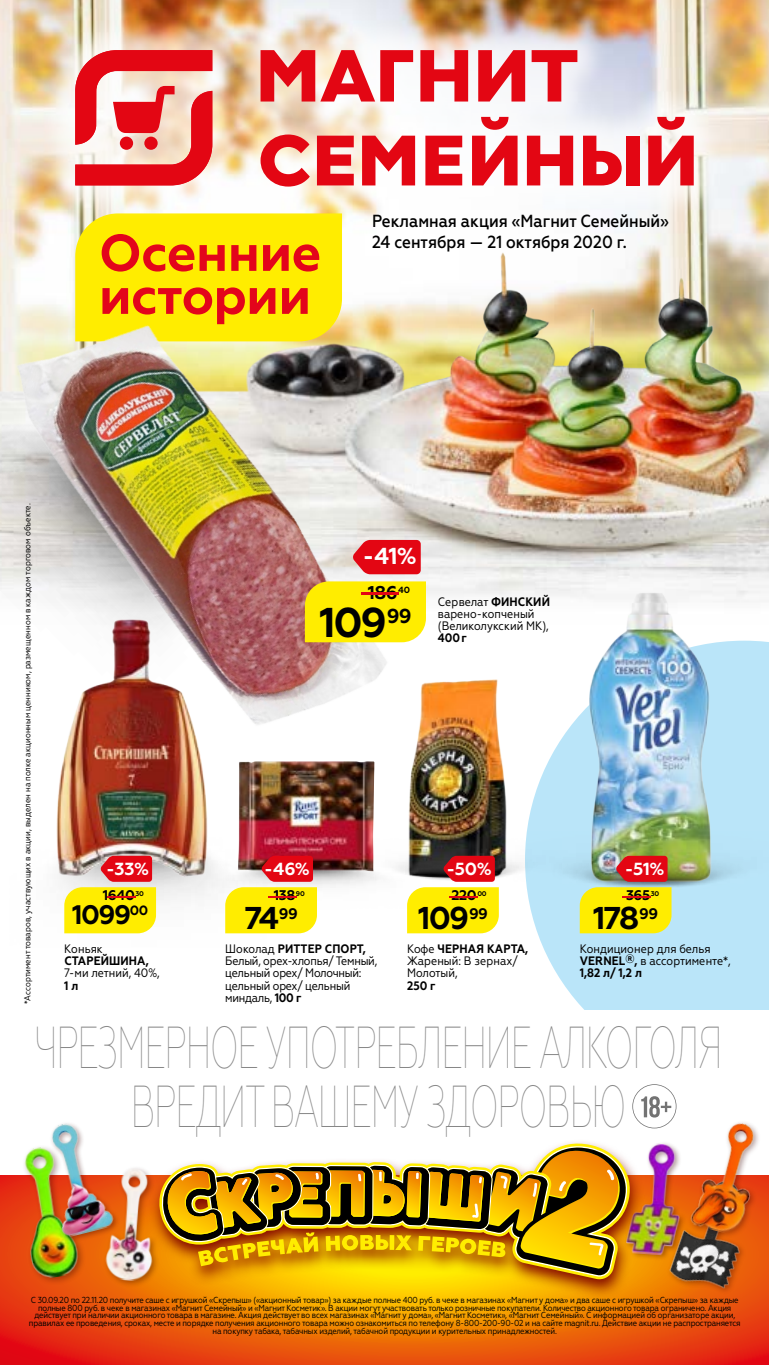
<style>
.page{position:relative;width:769px;height:1365px;background:#fff}
.page>*{position:absolute;margin:0;border:0;box-sizing:border-box;transform-origin:0 0}
.t1{font:100 59.15px/59.5px "Geometria Narrow";letter-spacing:-.03em;color:#878787;text-align:center;scale:.67 1}
.t2{font:700 51.62px/43.1px "Geometria";letter-spacing:-.01em;color:#e3051b}
.t3{font:700 41.65px "Geometria";color:#000}
.t4{font:700 31.5px "Geometria";letter-spacing:-.065em;color:#000}
.t5{font:700 26.78px "Geometria";color:#000}
.t6{font:700 23.1px "Geometria";color:#fff}
.t7{font:700 18.55px "Geometria";color:#000}
.t8{font:700 18.55px "Geometria";color:#e30613;scale:6.5 1}
.t9{font:500 17.5px/21px "Geometria Narrow";color:#000}
.t10{font:700 17.5px "Geometria";letter-spacing:-.005em;color:#fff}
.t11{font:700 14px "Geometria";letter-spacing:-.03em;color:#000}
.t12{font:700 14px "Geometria";color:#e30613;scale:6.5 1}
.t13{font:12.25px/12.2px "Geometria Narrow";color:#000}
.t14{font:12.25px/12.2px "Geometria Narrow";letter-spacing:-.02em;color:#000}
.t15{font:700 8.92px "Geometria";color:#000}
.t16{font:8.75px/7.9px "Geometria Narrow";letter-spacing:-.02em;color:#000;text-align:center}
.t17{font:8.75px "Geometria Narrow";color:#000}
.t18{font:700 6.83px "Geometria";color:#000}
.s1{font-weight:700}
</style>
<div class="page">
<img style="left:0;top:0;width:769px;height:237px">
<svg style="left:527px;top:640px;width:242px;height:370px;fill:#bae5f9"></svg>
<img style="left:497px;top:237px;width:272px;height:365px">
<div style="left:75px;top:220px;width:267px;height:6px;background:#ffed00"></div>
<img style="left:59px;top:878px;width:207px;height:56px">
<img style="left:56px;top:808px;width:156px;height:70px">
<img style="left:408px;top:680px;width:99px;height:202px">
<img style="left:408px;top:838px;width:108px;height:43px">
<img style="left:238px;top:808px;width:136px;height:53px">
<img style="left:196px;top:861px;width:226px;height:48px">
<img style="left:570px;top:591px;width:146px;height:240px">
<img style="left:516px;top:831px;width:253px;height:58px">
<img style="left:0;top:226px;width:399px;height:582px">
<img style="left:0;top:256px;width:497px;height:525px">
<svg style="left:100px;top:855px;width:52px;height:26px"></svg>
<div style="left:64px;top:887px;width:92px;height:46px;background:#ffed00"></div>
<svg style="left:261px;top:855px;width:52px;height:26px"></svg>
<div style="left:225px;top:887px;width:92px;height:46px;background:#ffed00"></div>
<svg style="left:616px;top:855px;width:51px;height:26px"></svg>
<div style="left:580px;top:887px;width:91px;height:46px;background:#ffed00"></div>
<svg style="left:443px;top:855px;width:52px;height:26px"></svg>
<svg style="left:407px;top:887px;width:92px;height:46px;background:#feed0a"></svg>
<svg style="left:353px;top:540px;width:68px;height:34px;background:#e31a26"></svg>
<div style="left:305px;top:581px;width:121px;height:61px;background:#ffed00"></div>
<div style="left:42px;top:17px;width:685px;height:203px;background:#fff;opacity:.71"></div>
<svg style="left:420px;top:50px;width:48px;height:51px"></svg>
<svg style="left:532px;top:50px;width:45px;height:51px"></svg>
<svg style="left:478px;top:50px;width:47px;height:51px"></svg>
<svg style="left:261px;top:50px;width:152px;height:51px"></svg>
<div style="left:626px;top:136px;width:13px;height:49px;background:#e30613"></div>
<svg style="left:583px;top:136px;width:39px;height:49px"></svg>
<svg style="left:527px;top:136px;width:46px;height:49px"></svg>
<svg style="left:317px;top:136px;width:37px;height:49px;background:#e83941"></svg>
<svg style="left:425px;top:136px;width:37px;height:49px"></svg>
<svg style="left:362px;top:136px;width:53px;height:49px"></svg>
<svg style="left:648px;top:136px;width:46px;height:49px"></svg>
<svg style="left:472px;top:136px;width:45px;height:49px"></svg>
<svg style="left:261px;top:134px;width:49px;height:52px"></svg>
<svg style="left:657px;top:117px;width:28px;height:13px"></svg>
<svg style="left:481px;top:117px;width:27px;height:13px"></svg>
<svg style="left:75px;top:50px;width:137px;height:135px"></svg>
<div style="left:144px;top:137px;width:14px;height:13px;background:#e30613;border-radius:50%"></div>
<div style="left:120px;top:137px;width:13px;height:13px;background:#e30613;border-radius:50%"></div>
<svg style="left:0;top:1244px;width:769px;height:120px;background:#eb5e09"></svg>
<img style="left:0;top:1148px;width:103px;height:137px">
<img style="left:645px;top:1143px;width:19px;height:115px">
<img style="left:663px;top:1171px;width:102px;height:125px">
<div style="left:50px;top:1121px;width:70px;height:121px;background:#3a0200;opacity:.4"></div>
<img style="left:35px;top:1121px;width:83px;height:117px">
<img style="left:664px;top:1122px;width:105px;height:122px">
<div style="left:103px;top:1165px;width:57px;height:122px;background:#3a0200;opacity:.4"></div>
<img style="left:101px;top:1166px;width:47px;height:116px">
<svg style="left:148px;top:1165px;width:497px;height:134px;background:#efa709"></svg>
<svg style="left:158px;top:1142px;width:472px;height:137px"></svg>
<svg style="left:161px;top:1145px;width:466px;height:131px"></svg>
<svg style="left:162px;top:1147px;width:464px;height:128px;background:#c1992a"></svg>
<svg style="left:632px;top:1084px;width:44px;height:44px"></svg>
<p class="t2" style="left:99px;top:232px;width:224px">Осенние истории</p>
<p class="t9" style="left:372px;top:210px;width:298px">Рекламная акция «Магнит Семейный»<br>24 сентября — 21 октября 2020 г.</p>
<p class="t17" style="left:22px;top:1003px;width:502px;rotate:-90deg">*Ассортимент товаров, участвующих в акции, выделен на полке акционным ценником, размещенном в каждом торговом объекте.</p>
<p class="t10" style="left:106px;top:858px;width:44px">-33%</p>
<p class="t5" style="left:72px;top:898px;width:78px">1099<sup>00</sup></p>
<p class="t11" style="left:103px;top:887px;width:43px">1640<sup>30</sup></p>
<p class="t12" style="left:98px;top:887px;width:9px">-</p>
<p class="t13" style="left:64px;top:942px;width:97px">Коньяк<br><span class="s1">СТАРЕЙШИНА,<br></span>7-ми летний, 40%,<br><span class="s1">1 л</span></p>
<p class="t6" style="left:363px;top:542px;width:55px">-41%</p>
<p class="t7" style="left:368px;top:581px;width:31px">186</p>
<p class="t15" style="left:398px;top:584px;width:13px">40</p>
<p class="t8" style="left:350px;top:581px;width:11px">-</p>
<p class="t3" style="left:319px;top:597px;width:94px">109<sup>99</sup></p>
<p class="t13" style="left:438px;top:595px;width:114px">Сервелат <span class="s1">ФИНСКИЙ </span>варено-копченый (Великолукский МК),<br><span class="s1">400 г</span></p>
<p class="t10" style="left:264px;top:858px;width:47px">-46%</p>
<p class="t4" style="left:245px;top:899px;width:55px">74<sup>99</sup></p>
<p class="t11" style="left:274px;top:887px;width:23px">138</p>
<p class="t18" style="left:296px;top:889px;width:10px">90</p>
<p class="t12" style="left:259px;top:887px;width:9px">-</p>
<p class="t10" style="left:446px;top:858px;width:47px">-50%</p>
<p class="t4" style="left:418px;top:899px;width:72px">109<sup>99</sup></p>
<p class="t11" style="left:452px;top:887px;width:37px">220<sup>00</sup></p>
<p class="t12" style="left:441px;top:887px;width:9px">-</p>
<p class="t10" style="left:625px;top:858px;width:41px">-51%</p>
<p class="t4" style="left:593px;top:899px;width:66px">178<sup>99</sup></p>
<p class="t11" style="left:626px;top:887px;width:26px">365</p>
<p class="t18" style="left:651px;top:889px;width:10px">30</p>
<p class="t12" style="left:614px;top:887px;width:9px">-</p>
<p class="t14" style="left:225px;top:942px;width:154px">Шоколад <span class="s1">РИТТЕР СПОРТ,<br></span>Белый, орех-хлопья/ Темный, цельный орех/ Молочный: цельный орех/ цельный миндаль, <span class="s1">100 г</span></p>
<p class="t13" style="left:407px;top:942px;width:123px">Кофе <span class="s1">ЧЕРНАЯ КАРТА,<br></span>Жареный: В зернах/<br>Молотый,<br><span class="s1">250 г</span></p>
<p class="t13" style="left:580px;top:942px;width:153px">Кондиционер для белья<br><span class="s1">VERNEL® ,</span> в ассортименте*,<br><span class="s1">1,82 л/ 1,2 л</span></p>
<p class="t1" style="left:34px;top:1016px;width:1029px">ЧРЕЗМЕРНОЕ УПОТРЕБЛЕНИЕ АЛКОГОЛЯ<br>ВРЕДИТ ВАШЕМУ ЗДОРОВЬЮ</p>
<p class="t16" style="left:29px;top:1295px;width:713px">С 30.09.20 по 22.11.20 получите саше с игрушкой «Скрепыш» («акционный товар») за каждые полные 400 руб. в чеке в магазинах «Магнит у дома» и два саше с игрушкой «Скрепыш» за каждые полные 800 руб. в чеке в магазинах «Магнит Семейный» и «Магнит Косметик». В акции могут участвовать только розничные покупатели. Количество акционного товара ограничено. Акция действует при наличии акционного товара в магазине. Акция действует во всех магазинах «Магнит у дома», «Магнит Косметик», «Магнит Семейный». С информацией об организаторе акции, правилах ее проведения, сроках, месте и порядке получения акционного товара можно ознакомиться по телефону 8-800-200-90-02 и на сайте magnit.ru. Действие акции не распространяется на покупку табака, табачных изделий, табачной продукции и курительных принадлежностей.</p>
</div>
